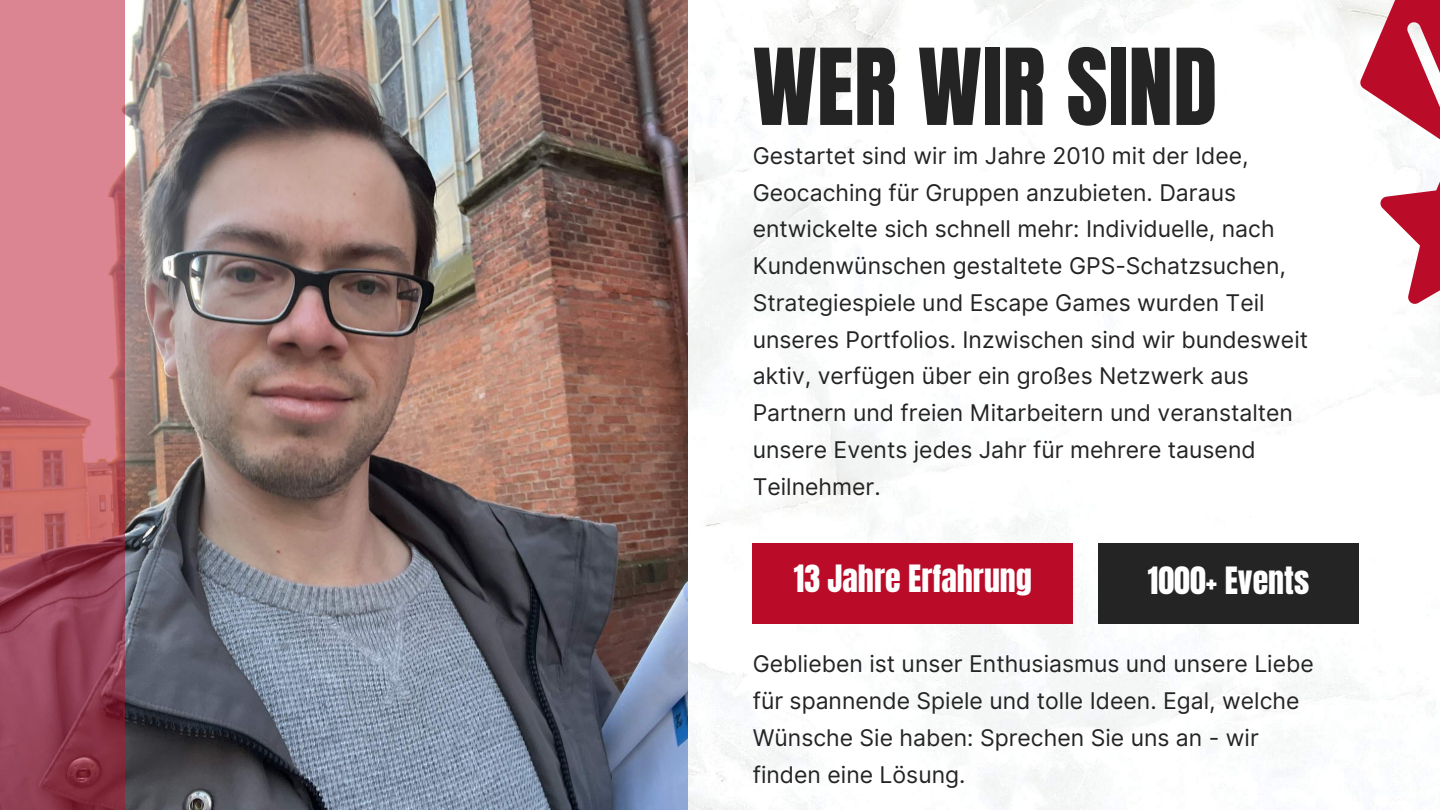
<style>
.page{position:relative;width:1440px;height:810px;background:#fff}
.page>*{position:absolute;margin:0;border:0;box-sizing:border-box;transform-origin:0 0}
.t1{font:90px "Anton";color:#242424}
.t2{font:32px "Anton";color:#fff}
.t3{font:23px/36.8px "Inter";color:#242424}
</style>
<div class="page">
<img style="left:124px;top:0;width:1316px;height:810px">
<img style="left:124px;top:1px;width:564px;height:809px">
<svg style="left:0;top:0;width:124px;height:810px;background:#be6774"></svg>
<div style="left:753px;top:543px;width:320px;height:81px;background:#ba0c28"></div>
<svg style="left:1360px;top:0;width:80px;height:304px"></svg>
<div style="left:1098px;top:543px;width:261px;height:81px;background:#242424"></div>
<h1 class="t1" style="left:753px;top:23px;width:466px">WER WIR SIND</h1>
<p class="t3" style="left:753px;top:137px;width:557px">Gestartet sind wir im Jahre 2010 mit der Idee, Geocaching für Gruppen anzubieten. Daraus entwickelte sich schnell mehr: Individuelle, nach Kundenwünschen gestaltete GPS-Schatzsuchen, Strategiespiele und Escape Games wurden Teil unseres Portfolios. Inzwischen sind wir bundesweit aktiv, verfügen über ein großes Netzwerk aus Partnern und freien Mitarbeitern und veranstalten unsere Events jedes Jahr für mehrere tausend Teilnehmer.</p>
<h2 class="t2" style="left:794px;top:556px;width:240px">13 Jahre Erfahrung</h2>
<h2 class="t2" style="left:1148px;top:558px;width:163px">1000+ Events</h2>
<p class="t3" style="left:753px;top:646px;width:563px">Geblieben ist unser Enthusiasmus und unsere Liebe für spannende Spiele und tolle Ideen. Egal, welche Wünsche Sie haben: Sprechen Sie uns an - wir finden eine Lösung.</p>
</div>
